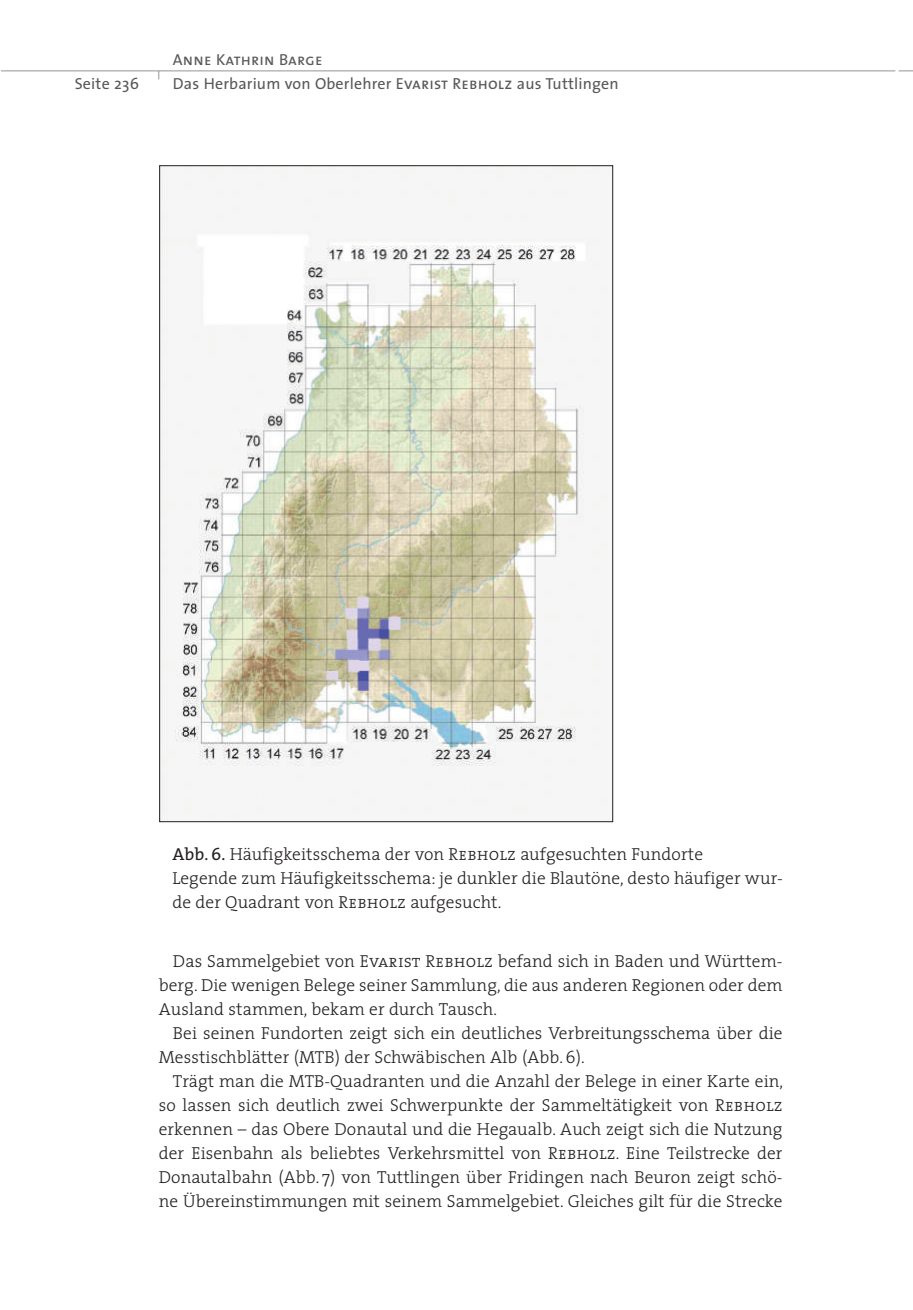
<style>
.page{position:relative;width:913px;height:1310px;background:#fff}
.page>*{position:absolute;margin:0;border:0;box-sizing:border-box;transform-origin:0 0}
.t1{font:300 17.4px/24px "The Serif";letter-spacing:.005em;color:#231f20;text-align:justify}
.t2{font:16px "The Sans";letter-spacing:.01em;color:#57585a}
.t3{font:16px "The Sans Caps";letter-spacing:.01em;color:#57585a}
.s1{font-family:"The Sans Caps"}
.s2{font-weight:400}
.s3{font-family:"The Serif Light Caps";font-weight:400}
</style>
<div class="page">
<hr style="left:1px;top:70px;width:894px;height:1px;background:#939598">
<svg style="left:898px;top:70px;width:15px;height:1px"></svg>
<img style="left:161px;top:167px;width:450px;height:653px">
<p class="t3" style="left:173px;top:46px;width:151px">Anne Kathrin Barge</p>
<p class="t2" style="left:75px;top:70px;width:66px">Seite 236</p>
<p class="t2" style="left:173px;top:70px;width:447px">Das Herbarium von Oberlehrer <span class="s1">Evarist Rebholz</span> aus Tuttlingen</p>
<p class="t1" style="left:172px;top:842px;width:612px;text-align:left"><span class="s2">Abb. 6.</span> Häufigkeitsschema der von <span class="s3">Rebholz</span> aufgesuchten Fundorte<br>Legende zum Häufigkeitsschema: je dunkler die Blautöne, desto häufiger wur&shy;de der Quadrant von <span class="s3">Rebholz</span> aufgesucht.</p>
<p class="t1" style="left:159px;top:948px;width:625px;text-indent:14px">Das Sammelgebiet von <span class="s3">Evarist Rebholz</span> befand sich in Baden und Württem&shy;berg. Die wenigen Belege seiner Sammlung, die aus anderen Regionen oder dem Ausland stammen, bekam er durch Tausch.</p>
<p class="t1" style="left:159px;top:1020px;width:625px;text-indent:14px">Bei seinen Fundorten zeigt sich ein deutliches Verbreitungsschema über die<br>Messtischblätter (MTB) der Schwäbischen Alb (Abb. 6).</p>
<p class="t1" style="left:159px;top:1068px;width:626px;text-indent:14px">Trägt man die MTB-Quadranten und die Anzahl der Belege in einer Karte ein, so lassen sich deutlich zwei Schwerpunkte der Sammeltätigkeit von <span class="s3">Rebholz </span>erkennen – das Obere Donautal und die Hegaualb. Auch zeigt sich die Nutzung der Eisenbahn als beliebtes Verkehrsmittel von <span class="s3">Rebholz</span>. Eine Teilstrecke der Donautalbahn (Abb. 7) von Tuttlingen über Fridingen nach Beuron zeigt schö&shy;ne Übereinstimmungen mit seinem Sammelgebiet. Gleiches gilt für die Strecke</p>
</div>
